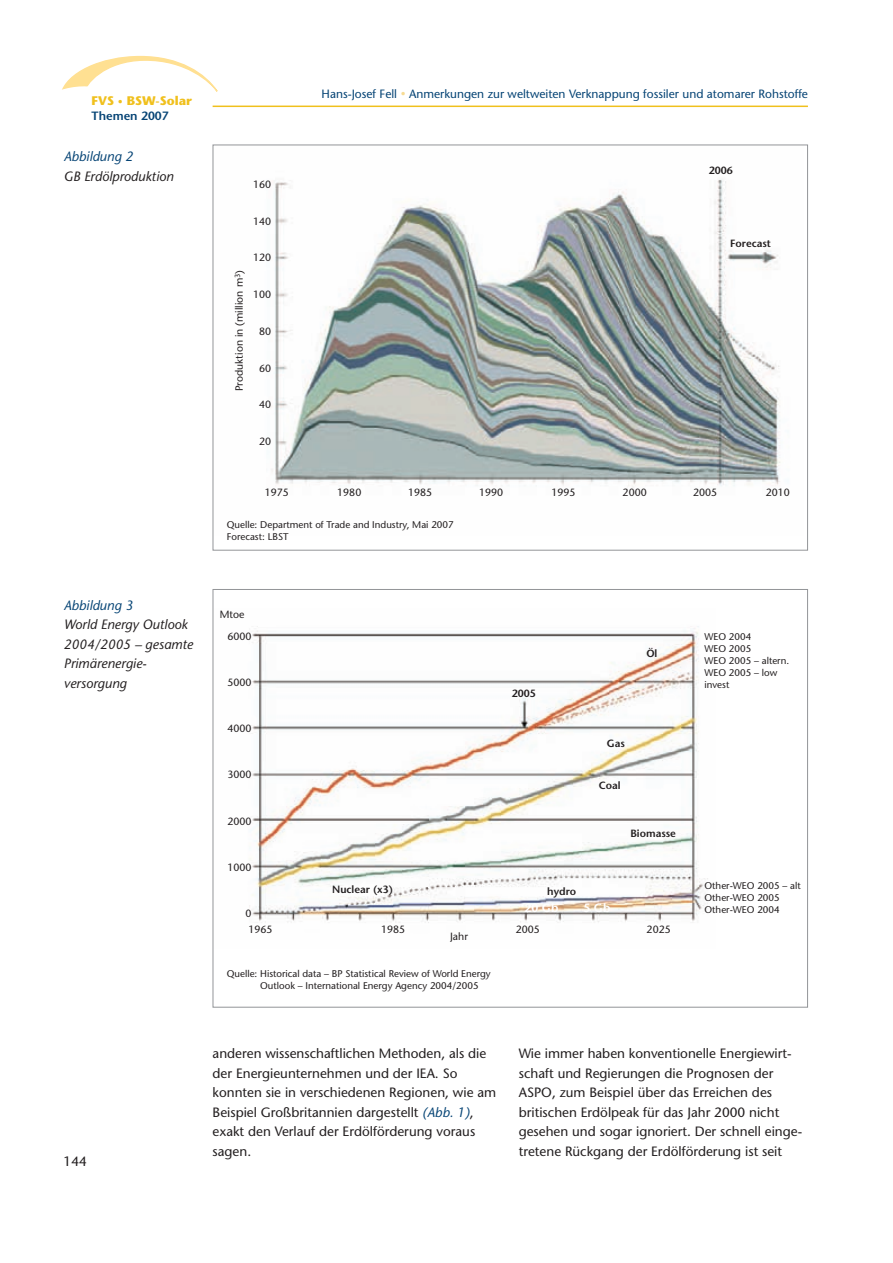
<style>
.page{position:relative;width:893px;height:1263px;background:#fff}
.page>*{position:absolute;margin:0;border:0;box-sizing:border-box;transform-origin:0 0}
.t1{font:13.5px/19.5px "Stone Sans";color:#231f20}
.t2{font:italic 13.5px/19.5px "Stone Sans";color:#231f20}
.t3{font:italic 13.5px "Stone Sans";color:#064475}
.t4{font:700 12.45px "Stone Sans";color:#f0c01d}
.t5{font:12px "Stone Sans";color:#064475}
.t6{font:600 12px "Stone Sans";color:#064475}
.t7{font:600 12px "Stone Sans";color:#fff}
.t8{font:10.5px/15.8px "Stone Sans";color:#231f20}
.t9{font:600 10.5px "Stone Sans";color:#231f20}
.t10{font:9.75px/12px "Stone Sans";color:#231f20}
.s1{font-size:9.75px}
.s2{font-size:9.75px;color:#f7db93}
.s3{font-style:italic;color:#064475}
</style>
<div class="page">
<hr style="left:213px;top:106px;width:595px;height:1px;background:#f0c01d">
<svg style="left:62px;top:55px;width:156px;height:37px"></svg>
<img style="left:270px;top:179px;width:511px;height:309px">
<img style="left:249px;top:626px;width:459px;height:297px">
<p class="t4" style="left:92px;top:96px;width:102px">FVS <span class="s1">•</span> BSW-Solar</p>
<p class="t6" style="left:92px;top:111px;width:79px">Themen 2007</p>
<p class="t3" style="left:64px;top:151px;width:71px">Abbildung 2</p>
<p class="t2" style="left:64px;top:168px;width:111px">GB Erdölproduktion</p>
<p class="t5" style="left:322px;top:89px;width:488px">Hans-Josef Fell <span class="s2">•</span> Anmerkungen zur weltweiten Verknappung fossiler und atomarer Rohstoffe</p>
<p class="t8" style="left:232px;top:391px;width:123px;rotate:-90deg">Produktion in (million m<sup>3</sup>)</p>
<p class="t8" style="left:253px;top:177px;width:20px">160</p>
<p class="t8" style="left:253px;top:214px;width:20px">140</p>
<p class="t8" style="left:253px;top:251px;width:20px">120</p>
<p class="t8" style="left:253px;top:288px;width:20px">100</p>
<p class="t8" style="left:259px;top:324px;width:14px">80</p>
<p class="t8" style="left:259px;top:361px;width:14px">60</p>
<p class="t8" style="left:259px;top:398px;width:14px">40</p>
<p class="t8" style="left:259px;top:435px;width:14px">20</p>
<p class="t9" style="left:709px;top:166px;width:26px">2006</p>
<p class="t9" style="left:730px;top:240px;width:42px">Forecast</p>
<p class="t8" style="left:265px;top:485px;width:26px">1975</p>
<p class="t8" style="left:337px;top:485px;width:26px">1980</p>
<p class="t8" style="left:408px;top:485px;width:26px">1985</p>
<p class="t8" style="left:479px;top:485px;width:26px">1990</p>
<p class="t8" style="left:551px;top:485px;width:26px">1995</p>
<p class="t8" style="left:623px;top:485px;width:26px">2000</p>
<p class="t8" style="left:693px;top:485px;width:26px">2005</p>
<p class="t8" style="left:766px;top:485px;width:26px">2010</p>
<p class="t10" style="left:227px;top:520px;width:228px">Quelle: Department of Trade and Industry, Mai 2007<br>Forecast: LBST</p>
<p class="t3" style="left:64px;top:600px;width:71px">Abbildung 3</p>
<p class="t2" style="left:64px;top:616px;width:131px">World Energy Outlook<br>2004/2005 – gesamte<br>Primärenergie - versorgung</p>
<p class="t8" style="left:220px;top:608px;width:26px">Mtoe</p>
<p class="t8" style="left:228px;top:629px;width:26px">6000</p>
<p class="t8" style="left:228px;top:676px;width:26px">5000</p>
<p class="t8" style="left:228px;top:722px;width:26px">4000</p>
<p class="t8" style="left:228px;top:768px;width:26px">3000</p>
<p class="t8" style="left:228px;top:814px;width:26px">2000</p>
<p class="t8" style="left:228px;top:860px;width:26px">1000</p>
<p class="t8" style="left:246px;top:907px;width:28px">0<br>1965</p>
<p class="t9" style="left:512px;top:689px;width:26px">2005</p>
<p class="t9" style="left:646px;top:649px;width:13px">Öl</p>
<p class="t9" style="left:607px;top:739px;width:20px">Gas</p>
<p class="t9" style="left:599px;top:781px;width:23px">Coal</p>
<p class="t9" style="left:630px;top:829px;width:47px">Biomasse</p>
<p class="t9" style="left:332px;top:885px;width:63px">Nuclear (x3)</p>
<p class="t9" style="left:547px;top:888px;width:31px">hydro</p>
<p class="t7" style="left:525px;top:903px;width:35px">20 Gb</p>
<p class="t7" style="left:584px;top:903px;width:28px">5 Gb</p>
<p class="t8" style="left:450px;top:929px;width:19px">Jahr</p>
<p class="t8" style="left:381px;top:922px;width:26px">1985</p>
<p class="t8" style="left:516px;top:922px;width:26px">2005</p>
<p class="t8" style="left:647px;top:922px;width:26px">2025</p>
<p class="t10" style="left:260px;top:969px;width:232px;text-indent:-33px">Quelle: Historical data – BP Statistical Review of World Energy<br>Outlook – International Energy Agency 2004/2005</p>
<p class="t10" style="left:704px;top:632px;width:86px">WEO 2004<br>WEO 2005<br>WEO 2005 – altern.<br>WEO 2005 – low invest</p>
<p class="t10" style="left:704px;top:881px;width:98px">Other-WEO 2005 – alt<br>Other-WEO 2005<br>Other-WEO 2004</p>
<p class="t1" style="left:64px;top:1152px;width:25px">144</p>
<p class="t1" style="left:213px;top:1045px;width:285px">anderen wissenschaftlichen Methoden, als die der Energieunternehmen und der IEA. So konnten sie in verschiedenen Regionen, wie am Beispiel Großbritannien dargestellt <span class="s3">(Abb. 1)</span>, exakt den Verlauf der Erdölförderung voraus sagen.</p>
<p class="t1" style="left:519px;top:1045px;width:285px">Wie immer haben konventionelle Energiewirt - schaft und Regierungen die Prognosen der ASPO, zum Beispiel über das Erreichen des britischen Erdölpeak für das Jahr 2000 nicht gesehen und sogar ignoriert. Der schnell einge - tretene Rückgang der Erdölförderung ist seit</p>
</div>
